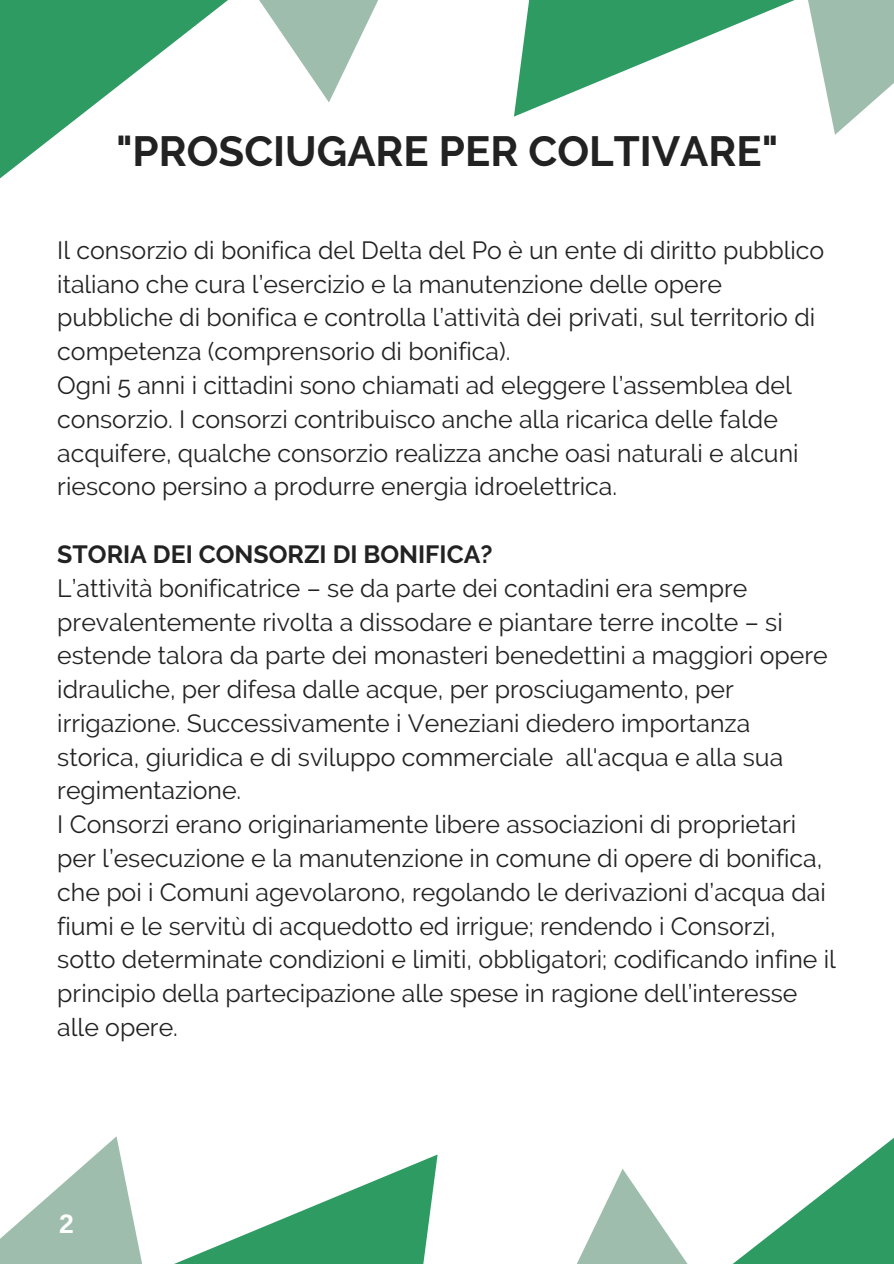
<style>
.page{position:relative;width:894px;height:1264px;background:#fff}
.page>*{position:absolute;margin:0;border:0;box-sizing:border-box;transform-origin:0 0}
.t1{font:700 42px "Raleway";color:#222}
.t2{font:700 26.55px "Arimo";color:#fff}
.t3{font:24.9px/33.8px "Raleway";color:#222}
.t4{font:700 24.9px "Raleway";color:#222}
</style>
<div class="page">
<svg style="left:0;top:126px;width:67px;height:53px"></svg>
<svg style="left:0;top:0;width:228px;height:126px;fill:#2e9b63"></svg>
<svg style="left:259px;top:0;width:634px;height:117px"></svg>
<svg style="left:734px;top:1144px;width:159px;height:119px;fill:#2e9b63"></svg>
<svg style="left:0;top:1154px;width:687px;height:109px"></svg>
<h1 class="t1" style="left:116px;top:127px;width:663px">"PROSCIUGARE PER COLTIVARE"</h1>
<p class="t3" style="left:57px;top:233px;width:768px">Il consorzio di bonifica del Delta del Po è un ente di diritto pubblico italiano che cura l’esercizio e la manutenzione delle opere pubbliche di bonifica e controlla l’attività dei privati, sul territorio di competenza (comprensorio di bonifica).<br>Ogni 5 anni i cittadini sono chiamati ad eleggere l’assemblea del consorzio. I consorzi contribuisco anche alla ricarica delle falde acquifere, qualche consorzio realizza anche oasi naturali e alcuni riescono persino a produrre energia idroelettrica.</p>
<p class="t4" style="left:57px;top:539px;width:436px">STORIA DEI CONSORZI DI BONIFICA?</p>
<p class="t3" style="left:57px;top:571px;width:780px">L’attività bonificatrice – se da parte dei contadini era sempre prevalentemente rivolta a dissodare e piantare terre incolte – si estende talora da parte dei monasteri benedettini a maggiori opere idrauliche, per difesa dalle acque, per prosciugamento, per irrigazione. Successivamente i Veneziani diedero importanza storica, giuridica e di sviluppo commerciale all'acqua e alla sua regimentazione.<br>I Consorzi erano originariamente libere associazioni di proprietari per l’esecuzione e la manutenzione in comune di opere di bonifica, che poi i Comuni agevolarono, regolando le derivazioni d’acqua dai fiumi e le servitù di acquedotto ed irrigue; rendendo i Consorzi, sotto determinate condizioni e limiti, obbligatori; codificando infine il principio della partecipazione alle spese in ragione dell’interesse alle opere.</p>
<p class="t2" style="left:59px;top:1209px;width:16px">2</p>
</div>
